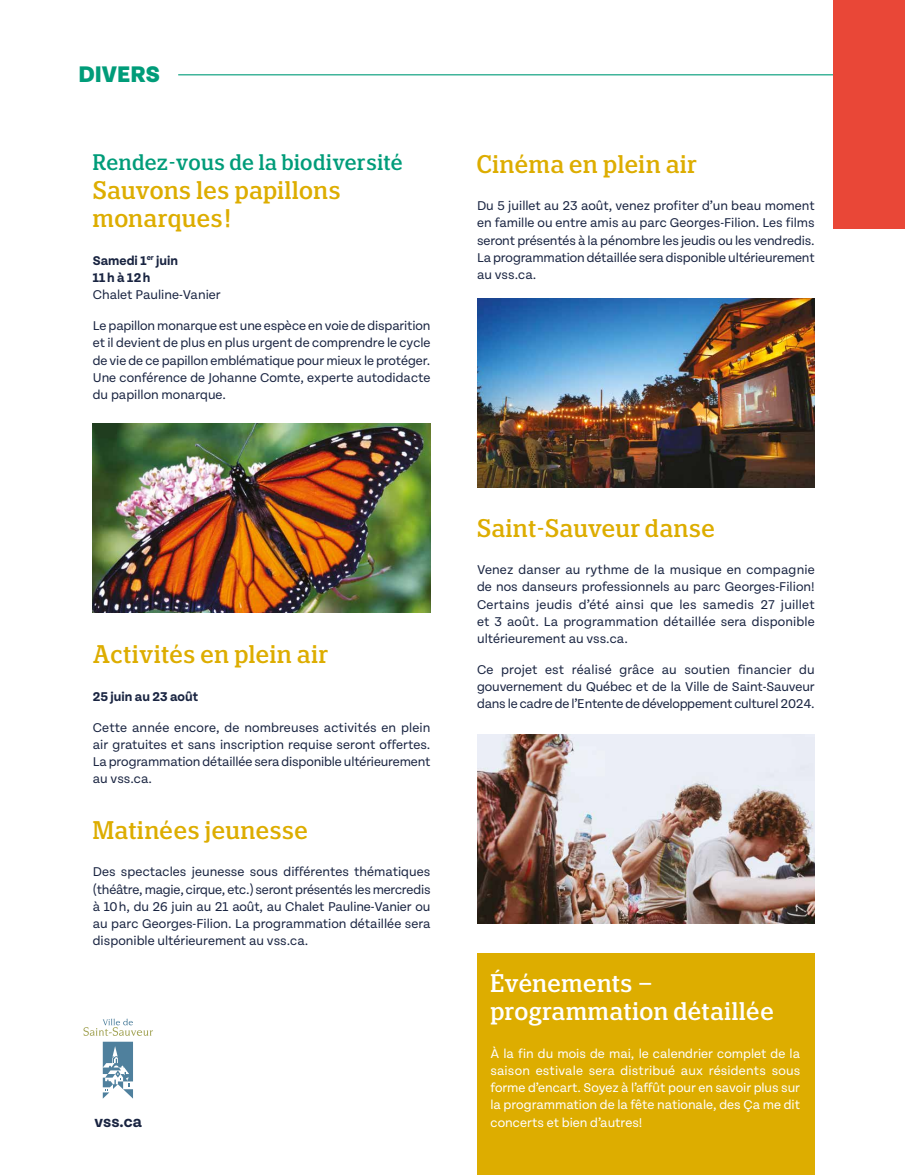
<style>
.page{position:relative;width:905px;height:1175px;background:#fff}
.page>*{position:absolute;margin:0;border:0;box-sizing:border-box;transform-origin:0 0}
.t1{font:500 condensed 25.5px/28.5px "Polyphonic";letter-spacing:.03em;color:#ddad00}
.t2{font:500 condensed 25.5px/28.5px "Polyphonic";letter-spacing:.03em;color:#fff}
.t3{font:800 24px "Tenon";color:#009c79}
.t4{font:500 condensed 22.5px "Polyphonic";letter-spacing:.03em;color:#009c79}
.t5{font:700 16.5px "Tenon";color:#192441}
.t6{font:13.5px/17.2px "Tenon";color:#192441;text-align:justify}
.t7{font:13.5px/17.2px "Tenon";color:#fff;text-align:justify}
.t8{font:700 13.5px/17.2px "Tenon";color:#192441}
</style>
<div class="page">
<div style="left:477px;top:953px;width:337px;height:221px;background:#ddad00"></div>
<hr style="left:178px;top:74px;width:655px;height:1px;background:#009c79">
<svg style="left:103px;top:1041px;width:30px;height:57px"></svg>
<svg style="left:83px;top:1018px;width:70px;height:17px"></svg>
<div style="left:833px;top:0;width:71px;height:229px;background:#e94737"></div>
<img style="left:93px;top:423px;width:337px;height:189px">
<img style="left:477px;top:298px;width:337px;height:189px">
<img style="left:477px;top:735px;width:337px;height:189px">
<h2 class="t3" style="left:79px;top:62px;width:83px">DIVERS</h2>
<h3 class="t4" style="left:93px;top:149px;width:311px">Rendez-vous de la biodiversité</h3>
<h1 class="t1" style="left:93px;top:175px;width:249px">Sauvons les papillons monarques!</h1>
<p class="t8" style="left:93px;top:252px;width:87px">Samedi 1<sup>er</sup> juin<br>11h à 12h</p>
<p class="t6" style="left:93px;top:286px;width:129px">Chalet Pauline-Vanier</p>
<p class="t6" style="left:93px;top:317px;width:339px">Le papillon monarque est une espèce en voie de disparition et il devient de plus en plus urgent de comprendre le cycle de vie de ce papillon emblématique pour mieux le protéger.<br>Une conférence de Johanne Comte, experte autodidacte du papillon monarque.</p>
<h1 class="t1" style="left:93px;top:640px;width:237px">Activités en plein air</h1>
<p class="t8" style="left:93px;top:688px;width:107px">25 juin au 23 août</p>
<p class="t6" style="left:93px;top:718px;width:339px">Cette année encore, de nombreuses activités en plein air gratuites et sans inscription requise seront offertes.<br>La programmation détaillée sera disponible ultérieurement au vss.ca.</p>
<h1 class="t1" style="left:93px;top:815px;width:216px">Matinées jeunesse</h1>
<p class="t6" style="left:93px;top:863px;width:339px">Des spectacles jeunesse sous différentes thématiques (théâtre, magie, cirque, etc.) seront présentés les mercredis à 10h, du 26 juin au 21 août, au Chalet Pauline-Vanier ou au parc Georges-Filion. La programmation détaillée sera disponible ultérieurement au vss.ca.</p>
<p class="t5" style="left:95px;top:1112px;width:49px">vss.ca</p>
<h1 class="t1" style="left:477px;top:149px;width:221px">Cinéma en plein air</h1>
<p class="t6" style="left:477px;top:197px;width:339px">Du 5 juillet au 23 août, venez profiter d’un beau moment en famille ou entre amis au parc Georges-Filion. Les films seront présentés à la pénombre les jeudis ou les vendredis.<br>La programmation détaillée sera disponible ultérieurement au vss.ca.</p>
<h1 class="t1" style="left:477px;top:513px;width:239px">Saint-Sauveur danse</h1>
<p class="t6" style="left:477px;top:561px;width:339px">Venez danser au rythme de la musique en compagnie de nos danseurs professionnels au parc Georges-Filion!<br>Certains jeudis d’été ainsi que les samedis 27 juillet et 3 août. La programmation détaillée sera disponible ultérieurement au vss.ca.</p>
<p class="t6" style="left:477px;top:661px;width:339px">Ce projet est réalisé grâce au soutien financier du gouvernement du Québec et de la Ville de Saint-Sauveur dans le cadre de l’Entente de développement culturel 2024.</p>
<h1 class="t2" style="left:490px;top:968px;width:285px">Événements – programmation détaillée</h1>
<p class="t7" style="left:490px;top:1044px;width:311px">À la fin du mois de mai, le calendrier complet de la saison estivale sera distribué aux résidents sous forme d’encart. Soyez à l’affût pour en savoir plus sur la programmation de la fête nationale, des Ça me dit concerts et bien d’autres!</p>
</div>
